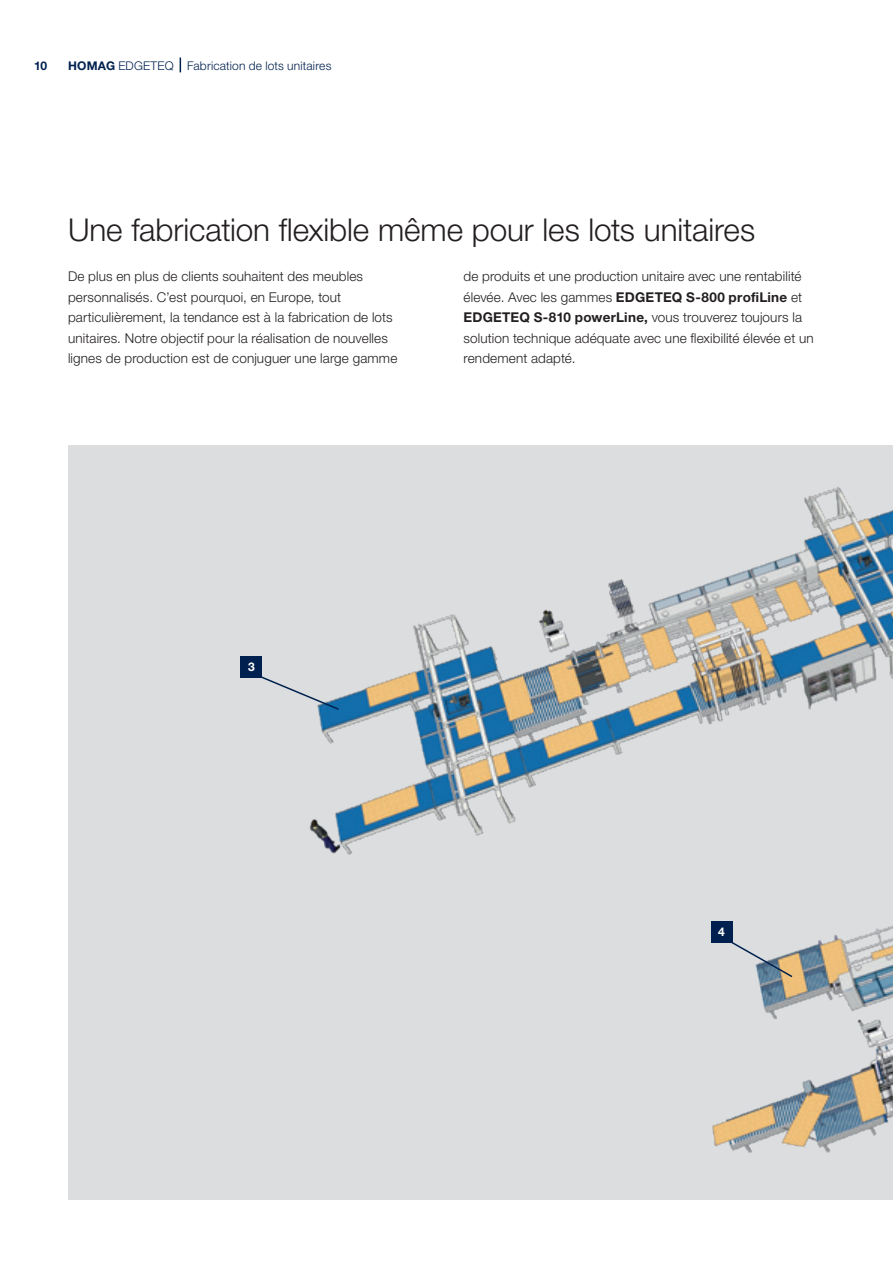
<style>
.page{position:relative;width:893px;height:1263px;background:#fff}
.page>*{position:absolute;margin:0;border:0;box-sizing:border-box;transform-origin:0 0}
._01_Headline_21pt_25{font:300 31.5px "Helvetica Neue LTW1 G";letter-spacing:-.005em;color:#231f20}
._02_Copy_9pt_13_6_Pt{font:300 13.5px/20.4px "Helvetica Neue LTW1 G";letter-spacing:.01em;color:#231f20}
.Musterseiten_Rubrike{font:300 12px "Helvetica Neue LTW1 G";letter-spacing:.015em;color:#00214f}
.t1{font:700 12px "Helvetica Neue LTW1 G";color:#00214f}
._09_Explosionsgrafik{font:700 12px "Helvetica Neue LTW1 G";color:#fff}
.s1{font-weight:700}
</style>
<div class="page">
<svg style="left:180px;top:58px;width:1px;height:14px"></svg>
<div style="left:68px;top:445px;width:825px;height:754px;background:#dcdddf"></div>
<img style="left:240px;top:487px;width:653px;height:368px">
<img style="left:682px;top:791px;width:211px;height:362px">
<div style="left:241px;top:656px;width:21px;height:22px;background:#00214f"></div>
<div style="left:711px;top:921px;width:21px;height:22px;background:#00214f"></div>
<svg style="left:259px;top:675px;width:81px;height:36px"></svg>
<svg style="left:729px;top:940px;width:65px;height:38px"></svg>
<p class="t1" style="left:34px;top:58px;width:15px">10</p>
<p class="Musterseiten_Rubrike" style="left:68px;top:58px;width:265px"><span class="s1">HOMAG</span> EDGETEQ Fabrication de lots unitaires</p>
<p class="_01_Headline_21pt_25" style="left:68px;top:210px;width:689px">Une fabrication flexible même pour les lots unitaires</p>
<p class="_02_Copy_9pt_13_6_Pt" style="left:68px;top:266px;width:331px">De plus en plus de clients souhaitent des meubles personnalisés. C’est pourquoi, en Europe, tout particulièrement, la tendance est à la fabrication de lots unitaires. Notre objectif pour la réalisation de nouvelles lignes de production est de conjuguer une large gamme</p>
<p class="_02_Copy_9pt_13_6_Pt" style="left:463px;top:266px;width:352px">de produits et une production unitaire avec une rentabilité élevée. Avec les gammes <span class="s1">EDGETEQ S-800 profiLine</span> et <span class="s1">EDGETEQ S-810 powerLine,</span> vous trouverez toujours la solution technique adéquate avec une flexibilité élevée et un rendement adapté.</p>
<p class="_09_Explosionsgrafik" style="left:248px;top:659px;width:8px">3</p>
<p class="_09_Explosionsgrafik" style="left:718px;top:925px;width:8px">4</p>
</div>
